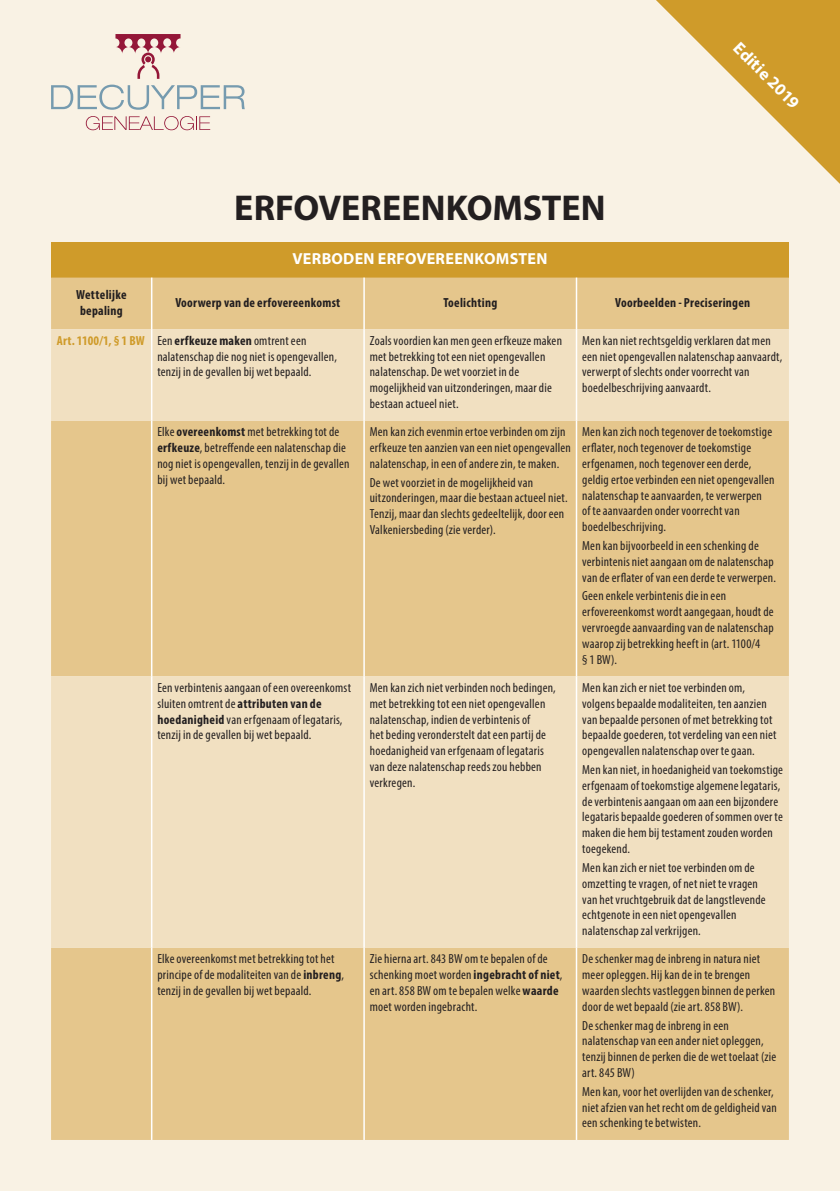
<style>
.page{position:relative;width:840px;height:1191px;background:#fff}
.page>*{position:absolute;margin:0;border:0;box-sizing:border-box;transform-origin:0 0}
.t1{font:700 36px "Myriad Pro";color:#231f20}
.t2{font:700 17.2px "Myriad Pro";color:#fff}
.t3{font:700 16px "Myriad Pro";letter-spacing:.02em;color:#fff}
.t4{font:condensed 13.2px/15.8px "Myriad Pro";letter-spacing:.015em;color:#231f20}
.t5{font:700 condensed 13.2px/15.8px "Myriad Pro";letter-spacing:.02em;color:#231f20}
.t6{font:700 condensed 13.2px "Myriad Pro";letter-spacing:.01em;color:#cf9b2a}
.s1{font-weight:700}
</style>
<div class="page">
<div style="left:0;top:0;width:839px;height:1191px;background:#f9f2e4"></div>
<svg style="left:656px;top:0;width:183px;height:183px"></svg>
<div style="left:51px;top:242px;width:737px;height:35px;background:#cf9b2a"></div>
<div style="left:51px;top:277px;width:737px;height:863px;background:#e5c68c"></div>
<svg style="left:51px;top:329px;width:737px;height:618px;background:#ecd5ab"></svg>
<hr style="left:151px;top:277px;width:1px;height:52px;background:#fff">
<hr style="left:151px;top:329px;width:1px;height:91px;background:#fff">
<hr style="left:151px;top:420px;width:1px;height:256px;background:#fff">
<hr style="left:151px;top:676px;width:1px;height:271px;background:#fff">
<hr style="left:151px;top:947px;width:1px;height:193px;background:#fff">
<hr style="left:363px;top:277px;width:1px;height:52px;background:#fff">
<hr style="left:363px;top:329px;width:1px;height:91px;background:#fff">
<hr style="left:363px;top:420px;width:1px;height:256px;background:#fff">
<hr style="left:363px;top:676px;width:1px;height:271px;background:#fff">
<hr style="left:363px;top:947px;width:1px;height:193px;background:#fff">
<hr style="left:575px;top:277px;width:2px;height:52px;background:#fff">
<hr style="left:575px;top:329px;width:2px;height:91px;background:#fff">
<hr style="left:575px;top:420px;width:2px;height:256px;background:#fff">
<hr style="left:575px;top:676px;width:2px;height:271px;background:#fff">
<hr style="left:575px;top:947px;width:2px;height:193px;background:#fff">
<svg style="left:86px;top:116px;width:124px;height:14px"></svg>
<svg style="left:115px;top:34px;width:65px;height:45px"></svg>
<svg style="left:51px;top:85px;width:194px;height:25px"></svg>
<p class="t1" style="left:234px;top:184px;width:372px">ERFOVEREENKOMSTEN</p>
<p class="t3" style="left:292px;top:248px;width:256px">VERBODEN ERFOVEREENKOMSTEN</p>
<p class="t2" style="left:743px;top:37px;width:87px;rotate:45deg">Editie 2019</p>
<p class="t5" style="left:76px;top:286px;width:52px">Wettelijke bepaling</p>
<p class="t5" style="left:175px;top:294px;width:166px">Voorwerp van de erfovereenkomst</p>
<p class="t5" style="left:443px;top:294px;width:55px">Toelichting</p>
<p class="t5" style="left:614px;top:294px;width:136px">Voorbeelden - Preciseringen</p>
<p class="t6" style="left:57px;top:332px;width:89px">Art. 1100/1, § 1 BW</p>
<p class="t4" style="left:157px;top:332px;width:181px">Een <span class="s1">erfkeuze maken</span> omtrent een nalatenschap die nog niet is opengevallen, tenzij in de gevallen bij wet bepaald.</p>
<p class="t4" style="left:369px;top:332px;width:194px">Zoals voordien kan men geen erfkeuze maken met betrekking tot een niet opengevallen nalatenschap. De wet voorziet in de mogelijkheid van uitzonderingen, maar die bestaan actueel niet.</p>
<p class="t4" style="left:582px;top:332px;width:202px">Men kan niet rechtsgeldig verklaren dat men een niet opengevallen nalatenschap aanvaardt, verwerpt of slechts onder voorrecht van boedelbeschrijving aanvaardt.</p>
<p class="t4" style="left:157px;top:424px;width:194px">Elke <span class="s1">overeenkomst</span> met betrekking tot de <span class="s1">erfkeuze</span>, betreffende een nalatenschap die nog niet is opengevallen, tenzij in de gevallen bij wet bepaald.</p>
<p class="t4" style="left:369px;top:424px;width:202px">Men kan zich evenmin ertoe verbinden om zijn erfkeuze ten aanzien van een niet opengevallen nalatenschap, in een of andere zin, te maken.</p>
<p class="t4" style="left:582px;top:424px;width:194px">Men kan zich noch tegenover de toekomstige erflater, noch tegenover de toekomstige erfgenamen, noch tegenover een derde, geldig ertoe verbinden een niet opengevallen nalatenschap te aanvaarden, te verwerpen<br>of te aanvaarden onder voorrecht van boedelbeschrijving.</p>
<p class="t4" style="left:582px;top:537px;width:195px">Men kan bijvoorbeeld in een schenking de verbintenis niet aangaan om de nalatenschap van de erflater of van een derde te verwerpen.</p>
<p class="t4" style="left:582px;top:588px;width:193px">Geen enkele verbintenis die in een erfovereenkomst wordt aangegaan, houdt de vervroegde aanvaarding van de nalatenschap waarop zij betrekking heeft in (art. 1100/4<br>§ 1 BW).</p>
<p class="t4" style="left:369px;top:474px;width:199px">De wet voorziet in de mogelijkheid van uitzonderingen, maar die bestaan actueel niet.<br>Tenzij, maar dan slechts gedeeltelijk, door een Valkeniersbeding (zie verder).</p>
<p class="t4" style="left:157px;top:679px;width:195px">Een verbintenis aangaan of een overeenkomst sluiten omtrent de <span class="s1">attributen van de hoedanigheid</span> van erfgenaam of legataris, tenzij in de gevallen bij wet bepaald.</p>
<p class="t4" style="left:369px;top:679px;width:187px">Men kan zich niet verbinden noch bedingen, met betrekking tot een niet opengevallen nalatenschap, indien de verbintenis of<br>het beding veronderstelt dat een partij de hoedanigheid van erfgenaam of legataris van deze nalatenschap reeds zou hebben verkregen.</p>
<p class="t4" style="left:582px;top:679px;width:196px">Men kan zich er niet toe verbinden om, volgens bepaalde modaliteiten, ten aanzien van bepaalde personen of met betrekking tot bepaalde goederen, tot verdeling van een niet opengevallen nalatenschap over te gaan.</p>
<p class="t4" style="left:582px;top:761px;width:202px">Men kan niet, in hoedanigheid van toekomstige erfgenaam of toekomstige algemene legataris, de verbintenis aangaan om aan een bijzondere legataris bepaalde goederen of sommen over te maken die hem bij testament zouden worden toegekend.</p>
<p class="t4" style="left:582px;top:859px;width:185px">Men kan zich er niet toe verbinden om de omzetting te vragen, of net niet te vragen van het vruchtgebruik dat de langstlevende echtgenote in een niet opengevallen nalatenschap zal verkrijgen.</p>
<p class="t4" style="left:157px;top:951px;width:188px">Elke overeenkomst met betrekking tot het principe of de modaliteiten van de <span class="s1">inbreng</span>, tenzij in de gevallen bij wet bepaald.</p>
<p class="t4" style="left:369px;top:951px;width:194px">Zie hierna art. 843 BW om te bepalen of de schenking moet worden <span class="s1">ingebracht of niet</span>, en art. 858 BW om te bepalen welke <span class="s1">waarde </span>moet worden ingebracht.</p>
<p class="t4" style="left:582px;top:951px;width:194px">De schenker mag de inbreng in natura niet meer opleggen. Hij kan de in te brengen waarden slechts vastleggen binnen de perken door de wet bepaald (zie art. 858 BW).</p>
<p class="t4" style="left:582px;top:1017px;width:195px">De schenker mag de inbreng in een nalatenschap van een ander niet opleggen, tenzij binnen de perken die de wet toelaat (zie art. 845 BW)</p>
<p class="t4" style="left:582px;top:1083px;width:196px">Men kan, voor het overlijden van de schenker, niet afzien van het recht om de geldigheid van een schenking te betwisten.</p>
</div>
